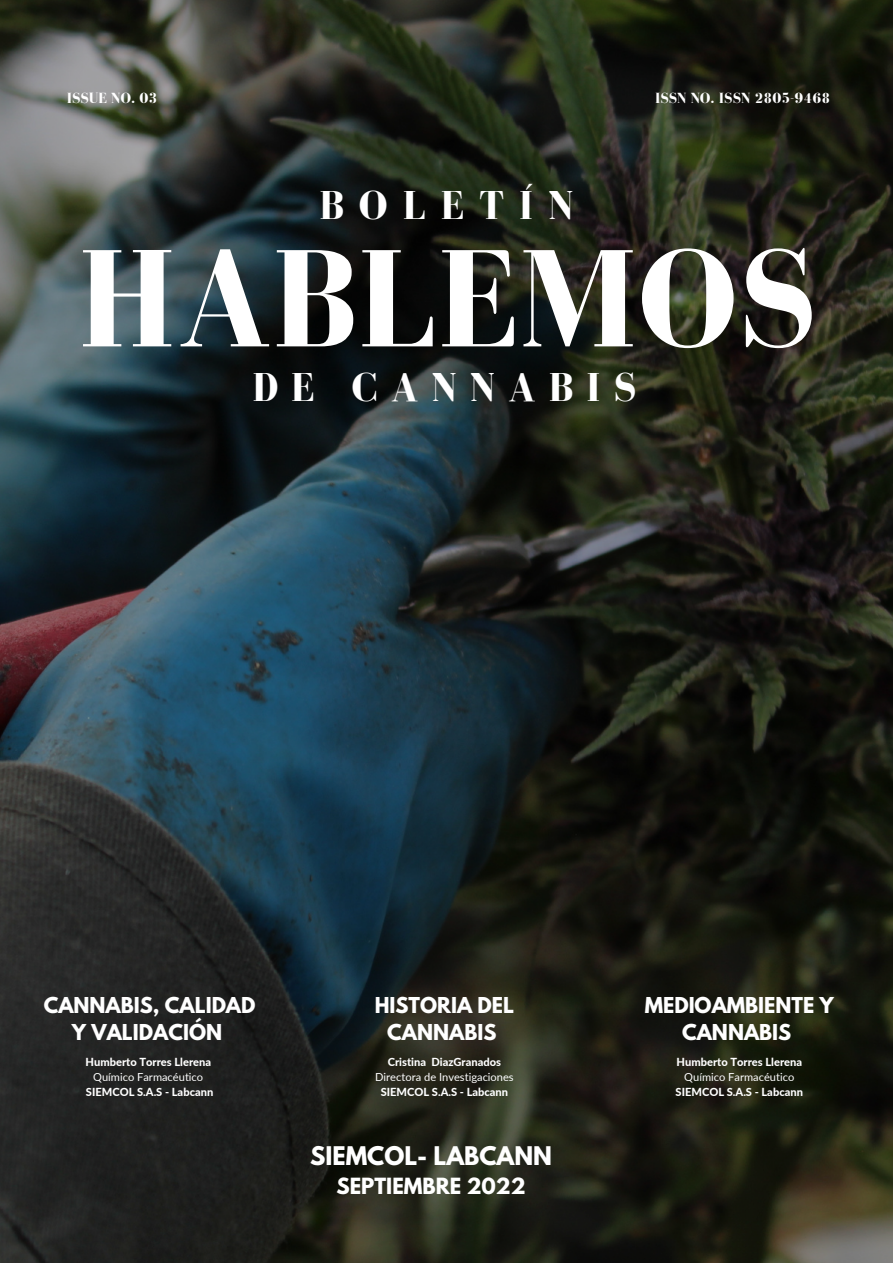
<style>
.page{position:relative;width:893px;height:1264px;background:#fff}
.page>*{position:absolute;margin:0;border:0;box-sizing:border-box;transform-origin:0 0}
.t1{font:700 142.5px "Bodoni FLF";color:#fff}
.t2{font:700 41.4px "Bodoni FLF";letter-spacing:.31em;color:#fff}
.t3{font:700 41.4px "Bodoni FLF";letter-spacing:.355em;color:#fff}
.t4{font:700 22.8px "League Spartan";color:#fff}
.t5{font:700 19.8px "League Spartan";color:#fff}
.t6{font:700 19.35px/26.8px "League Spartan";color:#fff;text-align:center}
.t7{font:700 15.15px "Bodoni FLF";color:#fff}
.t8{font:800 11.1px "Lato";color:#fff}
.t9{font:11.1px "Lato";color:#fff}
</style>
<div class="page">
<img style="left:0;top:0;width:892px;height:1262px">
<h3 class="t7" style="left:67px;top:90px;width:92px">ISSUE NO. 03</h3>
<h2 class="t3" style="left:319px;top:183px;width:255px">BOLETÍN</h2>
<h3 class="t7" style="left:655px;top:90px;width:177px">ISSN NO. ISSN 2805-9468</h3>
<h1 class="t1" style="left:78px;top:222px;width:741px">HABLEMOS</h1>
<h2 class="t2" style="left:252px;top:365px;width:386px">DE CANNABIS</h2>
<h3 class="t6" style="left:44px;top:994px;width:213px">CANNABIS, CALIDAD<br>Y VALIDACIÓN</h3>
<p class="t8" style="left:85px;top:1054px;width:127px">Humberto Torres Llerena</p>
<p class="t9" style="left:93px;top:1069px;width:111px">Químico Farmacéutico</p>
<p class="t8" style="left:86px;top:1084px;width:129px">SIEMCOL S.A.S - Labcann</p>
<h3 class="t6" style="left:375px;top:994px;width:141px">HISTORIA DEL<br>CANNABIS</h3>
<p class="t8" style="left:388px;top:1054px;width:115px">Cristina DiazGranados</p>
<p class="t9" style="left:375px;top:1069px;width:140px">Directora de Investigaciones</p>
<p class="t8" style="left:381px;top:1084px;width:129px">SIEMCOL S.A.S - Labcann</p>
<h3 class="t4" style="left:310px;top:1144px;width:243px">SIEMCOL- LABCANN</h3>
<h3 class="t5" style="left:336px;top:1176px;width:191px">SEPTIEMBRE 2022</h3>
<h3 class="t6" style="left:644px;top:994px;width:191px">MEDIOAMBIENTE Y<br>CANNABIS</h3>
<p class="t8" style="left:676px;top:1054px;width:127px">Humberto Torres Llerena</p>
<p class="t9" style="left:684px;top:1069px;width:111px">Químico Farmacéutico</p>
<p class="t8" style="left:675px;top:1084px;width:129px">SIEMCOL S.A.S - Labcann</p>
</div>
